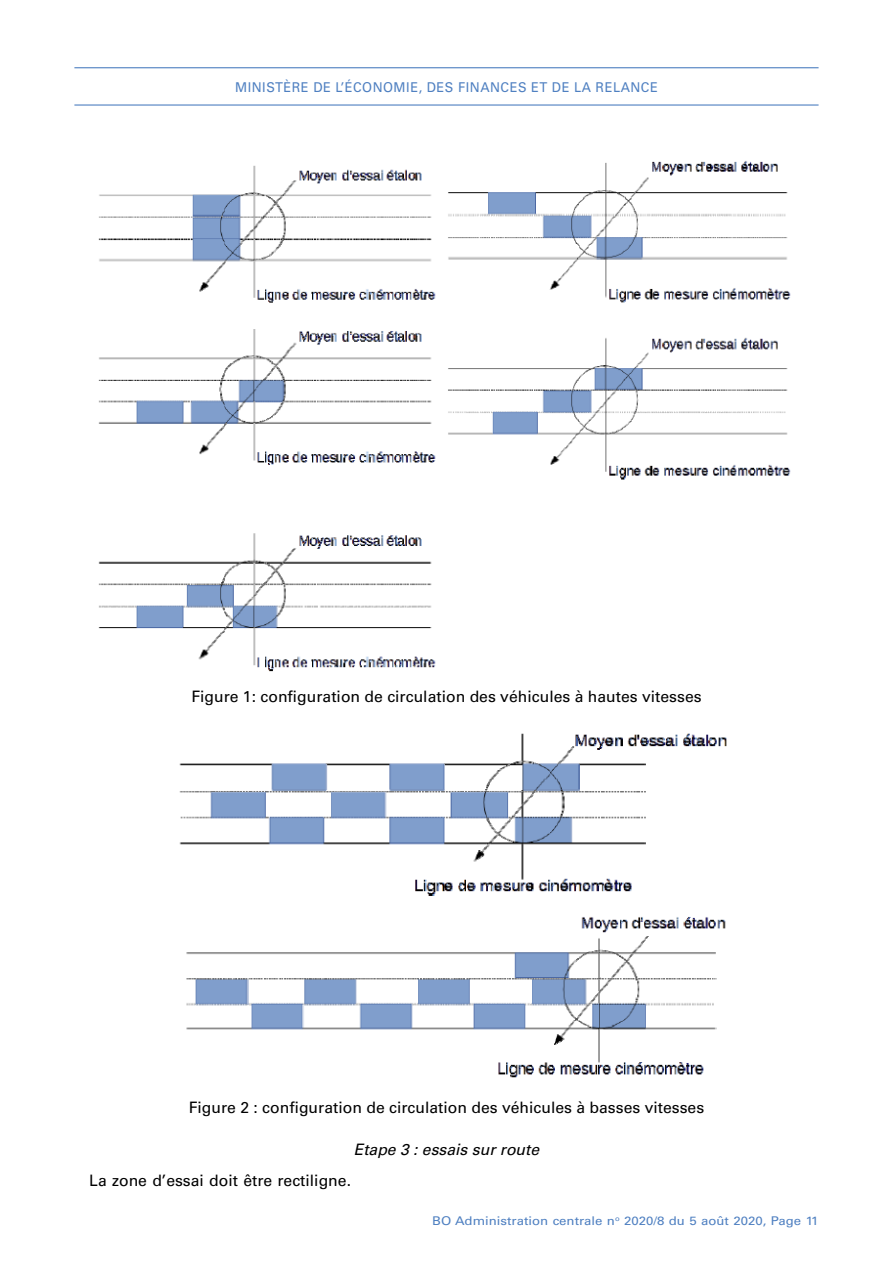
<style>
.page{position:relative;width:893px;height:1263px;background:#fff}
.page>*{position:absolute;margin:0;border:0;box-sizing:border-box;transform-origin:0 0}
._03_romain_centre{font:15.75px "Univers LT Std";color:#000}
._02_tc{font:15.75px "Univers LT Std";color:#000}
._03_sous_titre_ital{font:italic 15.75px "Univers LT Std";color:#000}
.t1{font:13.5px "Univers LT Std";letter-spacing:.04em;color:#4f80c1;scale:.95 1}
.t2{font:12px "Univers LT Std";color:#4f80c1;scale:1.1 1}
</style>
<div class="page">
<hr style="left:74px;top:67px;width:745px;height:1px;background:#4f80c1">
<hr style="left:74px;top:104px;width:745px;height:2px;background:#4f80c1">
<img style="left:98px;top:161px;width:693px;height:511px">
<img style="left:179px;top:733px;width:548px;height:345px">
<p class="t1" style="left:235px;top:79px;width:446px">MINISTÈRE DE L’ÉCONOMIE, DES FINANCES ET DE LA RELANCE</p>
<p class="_03_romain_centre" style="left:191px;top:687px;width:512px">Figure 1: configuration de circulation des véhicules à hautes vitesses</p>
<p class="_03_romain_centre" style="left:189px;top:1098px;width:517px">Figure 2 : configuration de circulation des véhicules à basses vitesses</p>
<p class="_03_sous_titre_ital" style="left:354px;top:1140px;width:187px">Etape 3 : essais sur route</p>
<p class="_02_tc" style="left:89px;top:1171px;width:263px">La zone d’essai doit être rectiligne.</p>
<p class="t2" style="left:432px;top:1213px;width:353px">BO Administration centrale n<sup>o</sup> 2020/8 du 5 août 2020, Page 11</p>
</div>
